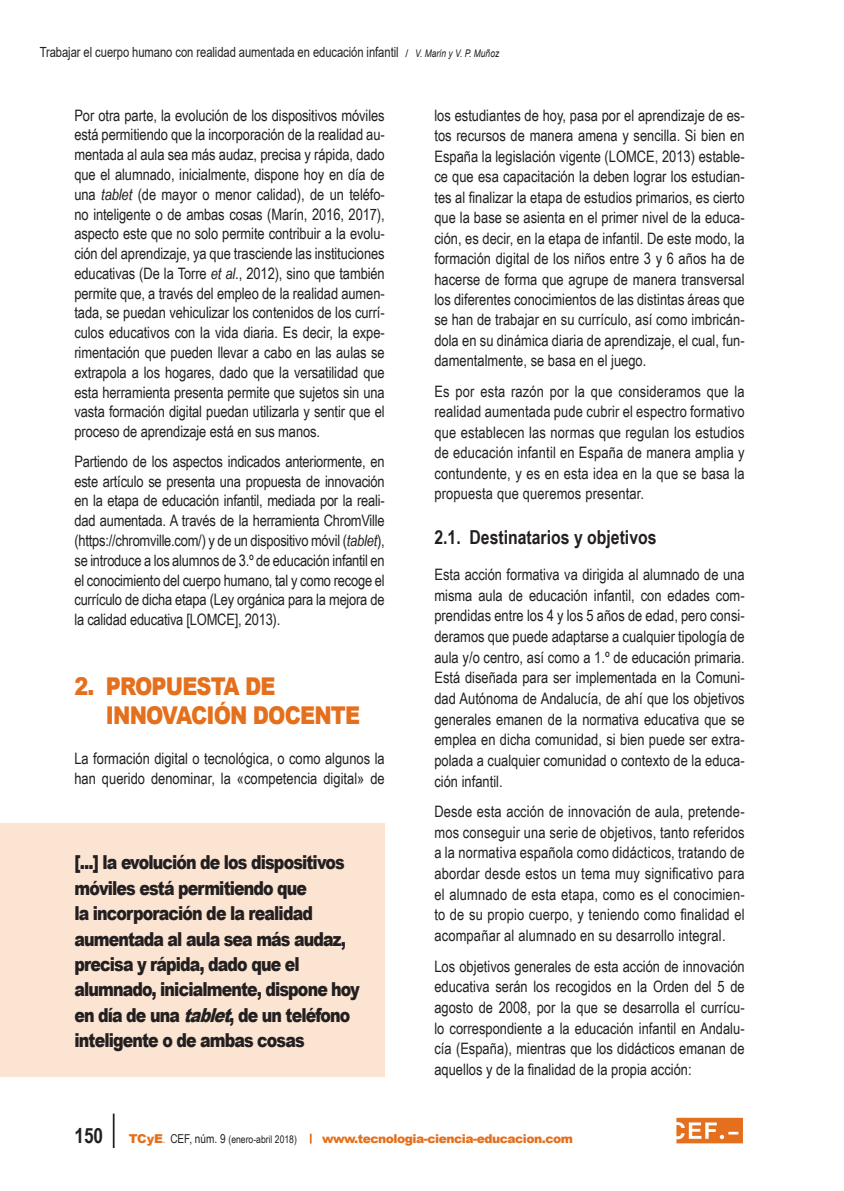
<style>
.page{position:relative;width:844px;height:1191px;background:#fff}
.page>*{position:absolute;margin:0;border:0;box-sizing:border-box;transform-origin:0 0}
._1__epigrafe{font:900 24.5px/29.8px "Arial";letter-spacing:-.04em;color:#e4701e;scale:.85 1}
.t1{font:900 19.25px/25.4px "Arial";letter-spacing:-.055em;color:#231f20;scale:.82 1}
.epigrafe_1_1{font:700 19.25px "Arial Narrow";color:#231f20}
.texto_general{font:15.75px/19.8px "Arial Narrow";color:#231f20;text-align:justify}
.t2{font:14px "Arial";letter-spacing:-.005em;color:#231f20;scale:.8 1}
.t3{font:900 12.25px "Arial";letter-spacing:-.04em;color:#e4701e}
.t4{font:10.5px "Arial Narrow";color:#231f20}
.s1{font-size:10.5px}
.s2{font-style:italic;font-size:10.5px}
.s3{font-style:italic}
.s4{font-weight:700;font-size:21px}
.s5{font-family:"Arial";font-weight:900;font-size:12.25px;color:#e4701e}
.s6{font-size:12.25px;color:#e4701e}
.s7{font-size:12.25px}
</style>
<div class="page">
<hr style="left:113px;top:1113px;width:1px;height:35px;background:#231f20">
<svg style="left:676px;top:1117px;width:66px;height:26px"></svg>
<div style="left:0;top:823px;width:384px;height:253px;background:#fbe5d2"></div>
<p class="t2" style="left:40px;top:43px;width:575px">Trabajar el cuerpo humano con realidad aumentada en educación infantil <span class="s1">/</span> <span class="s2">V. Marín y V. P. Muñoz</span></p>
<p class="texto_general" style="left:74px;top:105px;width:312px">Por otra parte, la evolución de los dispositivos móviles está permitiendo que la incorporación de la realidad au&shy;mentada al aula sea más audaz, precisa y rápida, dado que el alumnado, inicialmente, dispone hoy en día de una <span class="s3">tablet</span> (de mayor o menor calidad), de un teléfo&shy;no inteligente o de ambas cosas (Marín, 2016, 2017), aspecto este que no solo permite contribuir a la evolu&shy;ción del aprendizaje, ya que trasciende las instituciones educativas (De la Torre <span class="s3">et al.</span>, 2012), sino que también permite que, a través del empleo de la realidad aumen&shy;tada, se puedan vehiculizar los contenidos de los currí&shy;culos educativos con la vida diaria. Es decir, la expe&shy;rimentación que pueden llevar a cabo en las aulas se extrapola a los hogares, dado que la versatilidad que esta herramienta presenta permite que sujetos sin una vasta formación digital puedan utilizarla y sentir que el proceso de aprendizaje está en sus manos.</p>
<p class="texto_general" style="left:74px;top:451px;width:312px">Partiendo de los aspectos indicados anteriormente, en este artículo se presenta una propuesta de innovación en la etapa de educación infantil, mediada por la reali&shy;dad aumentada. A través de la herramienta ChromVille (https://chromville.com/) y de un dispositivo móvil (<span class="s3">tablet</span>), se introduce a los alumnos de 3.º de educación infantil en el conocimiento del cuerpo humano, tal y como recoge el currículo de dicha etapa (Ley orgánica para la mejora de la calidad educativa [LOMCE], 2013).</p>
<p class="_1__epigrafe" style="left:106px;top:670px;width:300px;text-indent:-31px">2. PROPUESTA DE<br>INNOVACIÓN DOCENTE</p>
<p class="texto_general" style="left:74px;top:748px;width:312px">La formación digital o tecnológica, o como algunos la han querido denominar, la «competencia digital» de</p>
<p class="t1" style="left:74px;top:849px;width:349px">[...] la evolución de los dispositivos móviles está permitiendo que<br>la incorporación de la realidad aumentada al aula sea más audaz, precisa y rápida, dado que el alumnado, inicialmente, dispone hoy en día de una <span class="s3">tablet</span>, de un teléfono inteligente o de ambas cosas</p>
<p class="texto_general" style="left:434px;top:104px;width:312px;line-height:20.5px">los estudiantes de hoy, pasa por el aprendizaje de es&shy;tos recursos de manera amena y sencilla. Si bien en España la legislación vigente (LOMCE, 2013) estable&shy;ce que esa capacitación la deben lograr los estudian&shy;tes al finalizar la etapa de estudios primarios, es cierto que la base se asienta en el primer nivel de la educa&shy;ción, es decir, en la etapa de infantil. De este modo, la formación digital de los niños entre 3 y 6 años ha de hacerse de forma que agrupe de manera transversal los diferentes conocimientos de las distintas áreas que se han de trabajar en su currículo, así como imbricán&shy;dola en su dinámica diaria de aprendizaje, el cual, fun&shy;damentalmente, se basa en el juego.</p>
<p class="texto_general" style="left:434px;top:380px;width:311px;line-height:20.5px">Es por esta razón por la que consideramos que la realidad aumentada pude cubrir el espectro formativo que establecen las normas que regulan los estudios de educación infantil en España de manera amplia y contundente, y es en esta idea en la que se basa la propuesta que queremos presentar.</p>
<p class="epigrafe_1_1" style="left:434px;top:523px;width:223px">2.1. Destinatarios y objetivos</p>
<p class="texto_general" style="left:434px;top:563px;width:312px;line-height:20.7px">Esta acción formativa va dirigida al alumnado de una misma aula de educación infantil, con edades com&shy;prendidas entre los 4 y los 5 años de edad, pero consi&shy;deramos que puede adaptarse a cualquier tipología de aula y/o centro, así como a 1.º de educación primaria.<br>Está diseñada para ser implementada en la Comuni&shy;dad Autónoma de Andalucía, de ahí que los objetivos generales emanen de la normativa educativa que se emplea en dicha comunidad, si bien puede ser extra&shy;polada a cualquier comunidad o contexto de la educa&shy;ción infantil.</p>
<p class="texto_general" style="left:434px;top:800px;width:312px;line-height:20.7px">Desde esta acción de innovación de aula, pretende&shy;mos conseguir una serie de objetivos, tanto referidos a la normativa española como didácticos, tratando de abordar desde estos un tema muy significativo para el alumnado de esta etapa, como es el conocimien&shy;to de su propio cuerpo, y teniendo como finalidad el acompañar al alumnado en su desarrollo integral.</p>
<p class="texto_general" style="left:434px;top:955px;width:312px;line-height:20.7px">Los objetivos generales de esta acción de innovación educativa serán los recogidos en la Orden del 5 de agosto de 2008, por la que se desarrolla el currícu&shy;lo correspondiente a la educación infantil en Andalu&shy;cía (España), mientras que los didácticos emanan de aquellos y de la finalidad de la propia acción:</p>
<p class="t4" style="left:74px;top:1131px;width:224px"><span class="s4">150</span> <span class="s5">TCyE</span><span class="s6">.</span> <span class="s7">CEF, núm. 9</span> (enero-abril 2018)</p>
<p class="t3" style="left:322px;top:1129px;width:252px">www.tecnologia-ciencia-educacion.com</p>
</div>
